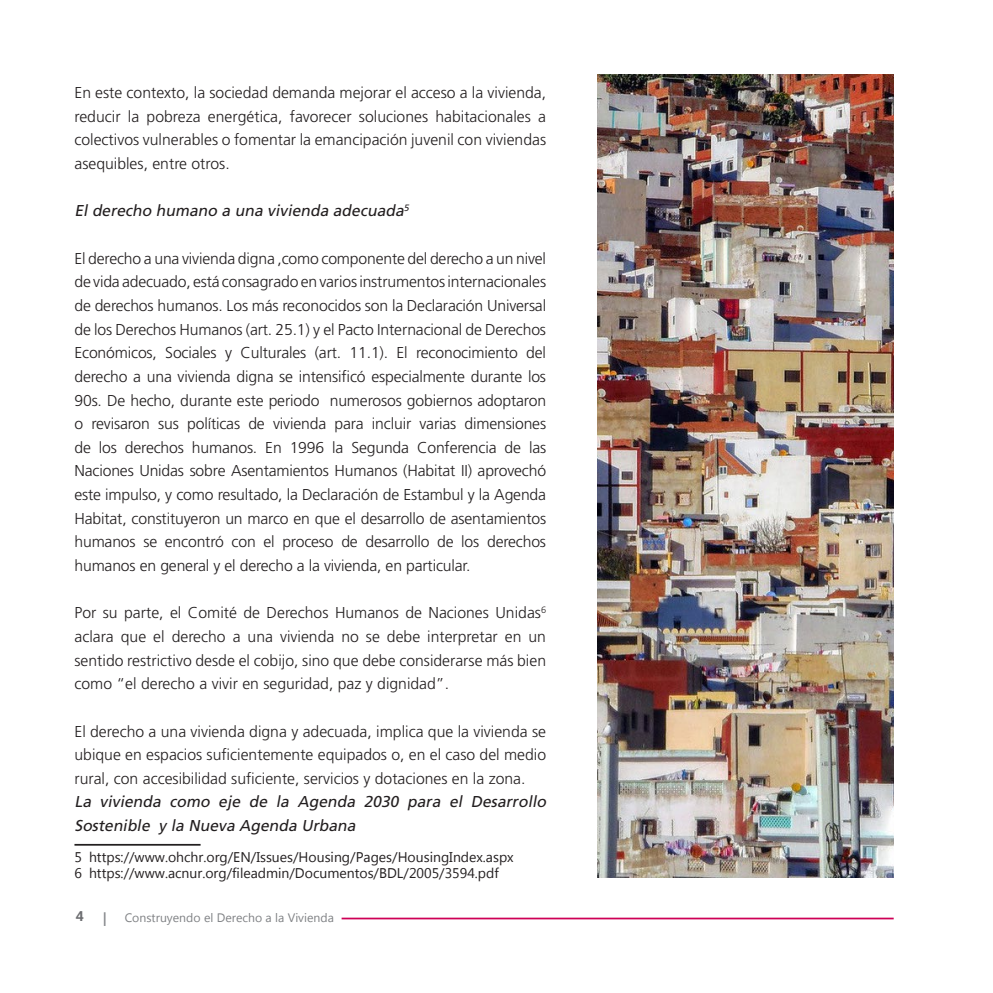
<style>
.page{position:relative;width:993px;height:993px;background:#fff}
.page>*{position:absolute;margin:0;border:0;box-sizing:border-box;transform-origin:0 0}
.Titulo_2{font:300 15.75px/23.6px "Frutiger LT Std";letter-spacing:-.01em;color:#231f20;text-align:justify}
.parrafo_cuerpo{font:300 15.75px/23.6px "Frutiger LT Std";color:#231f20;text-align:justify}
.Titulo_2-2{font:italic 15.75px/23.6px "Frutiger LT Std";color:#231f20}
.Nota_al_pie{font:14px "Myanmar Text";color:#231f20}
.t1{font:700 14px "Myanmar Text";color:#6c6d70}
.t2{font:12.25px "Myanmar Text";color:#808285}
</style>
<div class="page">
<svg style="left:104px;top:912px;width:1px;height:13px"></svg>
<hr style="left:341px;top:917px;width:552px;height:2px;background:#ce0056">
<hr style="left:74px;top:843px;width:126px;height:2px;background:#231f20">
<img style="left:597px;top:74px;width:296px;height:803px">
<p class="parrafo_cuerpo" style="left:74px;top:81px;width:473px">En este contexto, la sociedad demanda mejorar el acceso a la vivienda, reducir la pobreza energética, favorecer soluciones habitacionales a colectivos vulnerables o fomentar la emancipación juvenil con viviendas asequibles, entre otros.</p>
<p class="Titulo_2-2" style="left:74px;top:199px;width:338px">El derecho humano a una vivienda adecuada<sup>5</sup></p>
<p class="Titulo_2" style="left:74px;top:246px;width:473px">El derecho a una vivienda digna ,como componente del derecho a un nivel de vida adecuado, está consagrado en varios instrumentos internacionales de derechos humanos. Los más reconocidos son la Declaración Universal de los Derechos Humanos (art. 25.1) y el Pacto Internacional de Derechos Económicos, Sociales y Culturales (art. 11.1). El reconocimiento del derecho a una vivienda digna se intensificó especialmente durante los 90s. De hecho, durante este periodo numerosos gobiernos adoptaron o revisaron sus políticas de vivienda para incluir varias dimensiones de los derechos humanos. En 1996 la Segunda Conferencia de las Naciones Unidas sobre Asentamientos Humanos (Habitat II) aprovechó este impulso, y como resultado, la Declaración de Estambul y la Agenda Habitat, constituyeron un marco en que el desarrollo de asentamientos humanos se encontró con el proceso de desarrollo de los derechos humanos en general y el derecho a la vivienda, en particular.</p>
<p class="parrafo_cuerpo" style="left:74px;top:601px;width:473px">Por su parte, el Comité de Derechos Humanos de Naciones Unidas<sup>6 </sup>aclara que el derecho a una vivienda no se debe interpretar en un sentido restrictivo desde el cobijo, sino que debe considerarse más bien como “el derecho a vivir en seguridad, paz y dignidad”.</p>
<p class="parrafo_cuerpo" style="left:74px;top:719px;width:473px">El derecho a una vivienda digna y adecuada, implica que la vivienda se ubique en espacios suficientemente equipados o, en el caso del medio rural, con accesibilidad suficiente, servicios y dotaciones en la zona.</p>
<p class="Titulo_2-2" style="left:74px;top:790px;width:476px">La vivienda como eje de la Agenda 2030 para el Desarrollo<br>Sostenible y la Nueva Agenda Urbana</p>
<p class="Nota_al_pie" style="left:74px;top:848px;width:440px">5 https://www.ohchr.org/EN/Issues/Housing/Pages/HousingIndex.aspx</p>
<p class="Nota_al_pie" style="left:74px;top:865px;width:425px">6 https://www.acnur.org/fileadmin/Documentos/BDL/2005/3594.pdf</p>
<p class="t1" style="left:76px;top:907px;width:10px">4</p>
<p class="t2" style="left:125px;top:910px;width:211px">Construyendo el Derecho a la Vivienda</p>
</div>
